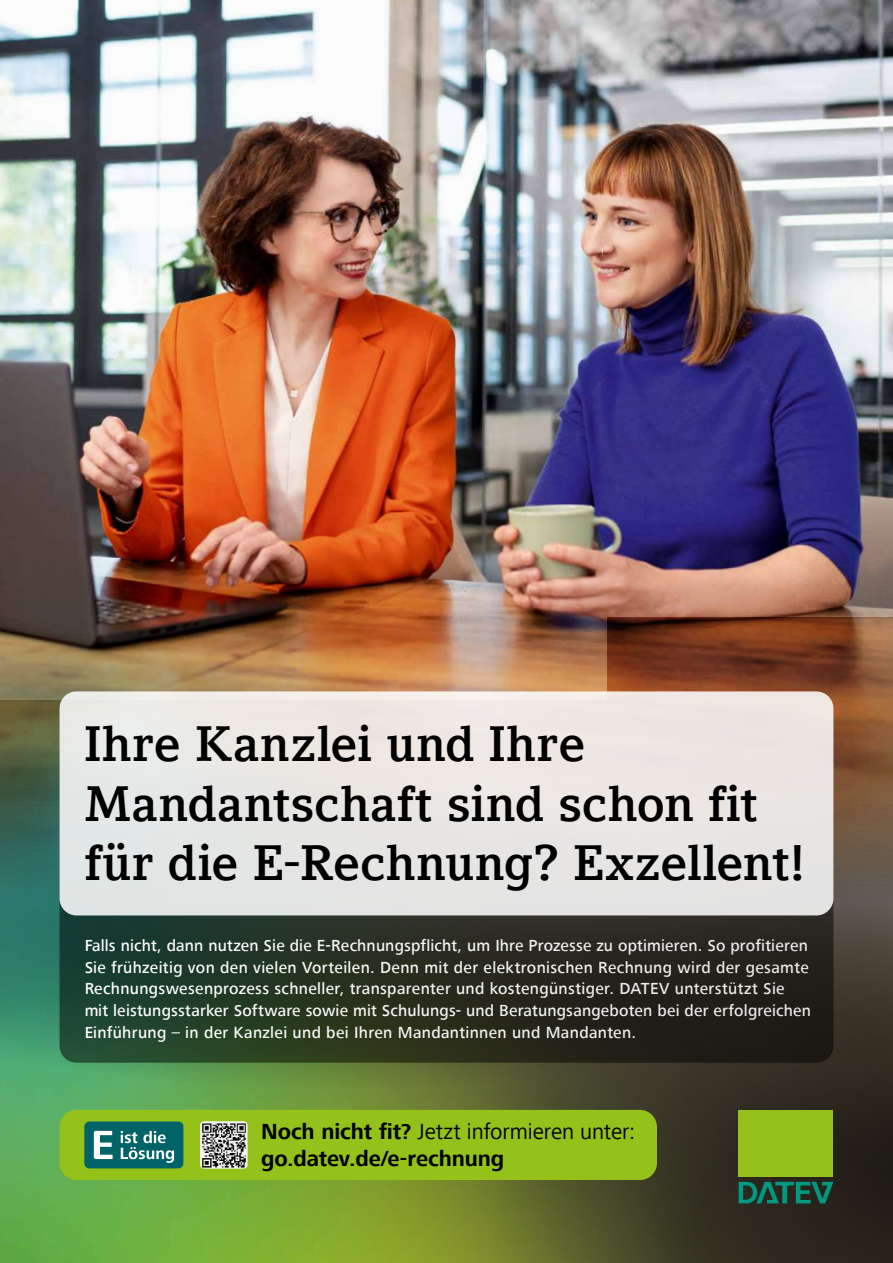
<style>
.page{position:relative;width:893px;height:1263px;background:#fff}
.page>*{position:absolute;margin:0;border:0;box-sizing:border-box;transform-origin:0 0}
.t1{font:700 49.65px/59.6px "Compatil DATEV";letter-spacing:.005em;color:#000}
.t2{font:700 22.5px/27px "Frutiger Next Com";letter-spacing:-.005em;color:#000}
.t3{font:500 16.5px/21.8px "Frutiger Next Com";letter-spacing:.015em;color:#fff}
.s1{font-weight:400}
</style>
<div class="page">
<img style="left:0;top:1px;width:893px;height:1262px">
<svg style="left:0;top:701px;width:818px;height:412px;background:#4d774b"></svg>
<svg style="left:607px;top:617px;width:286px;height:462px;background:#68422c"></svg>
<svg style="left:739px;top:1182px;width:94px;height:21px;background:#145d4e"></svg>
<div style="left:739px;top:1110px;width:94px;height:67px;background:#94c11a"></div>
<svg style="left:60px;top:691px;width:773px;height:372px;background:#252e21"></svg>
<div style="left:60px;top:691px;width:773px;height:224px;background:#e8e6e4;border-radius:17px"></div>
<div style="left:60px;top:1110px;width:597px;height:70px;background:#94c11a;border-radius:17px"></div>
<div style="left:84px;top:1121px;width:99px;height:47px;background:#006367;border-radius:5px"></div>
<svg style="left:121px;top:1131px;width:53px;height:32px"></svg>
<svg style="left:94px;top:1131px;width:19px;height:28px"></svg>
<img style="left:200px;top:1121px;width:47px;height:47px">
<h1 class="t1" style="left:84px;top:715px;width:723px">Ihre Kanzlei und Ihre<br>Mandantschaft sind schon fit für die E-Rechnung? Exzellent!</h1>
<p class="t3" style="left:84px;top:934px;width:728px">Falls nicht, dann nutzen Sie die E-Rechnungspflicht, um Ihre Prozesse zu optimieren. So profitieren Sie frühzeitig von den vielen Vorteilen. Denn mit der elektronischen Rechnung wird der gesamte Rechnungswesenprozess schneller, transparenter und kostengünstiger. DATEV unterstützt Sie mit leistungsstarker Software sowie mit Schulungs- und Beratungsangeboten bei der erfolgreichen Einführung – in der Kanzlei und bei Ihren Mandantinnen und Mandanten.</p>
<h2 class="t2" style="left:261px;top:1118px;width:376px">Noch nicht fit? <span class="s1">Jetzt informieren unter: </span>go.datev.de/e-rechnung</h2>
</div>
